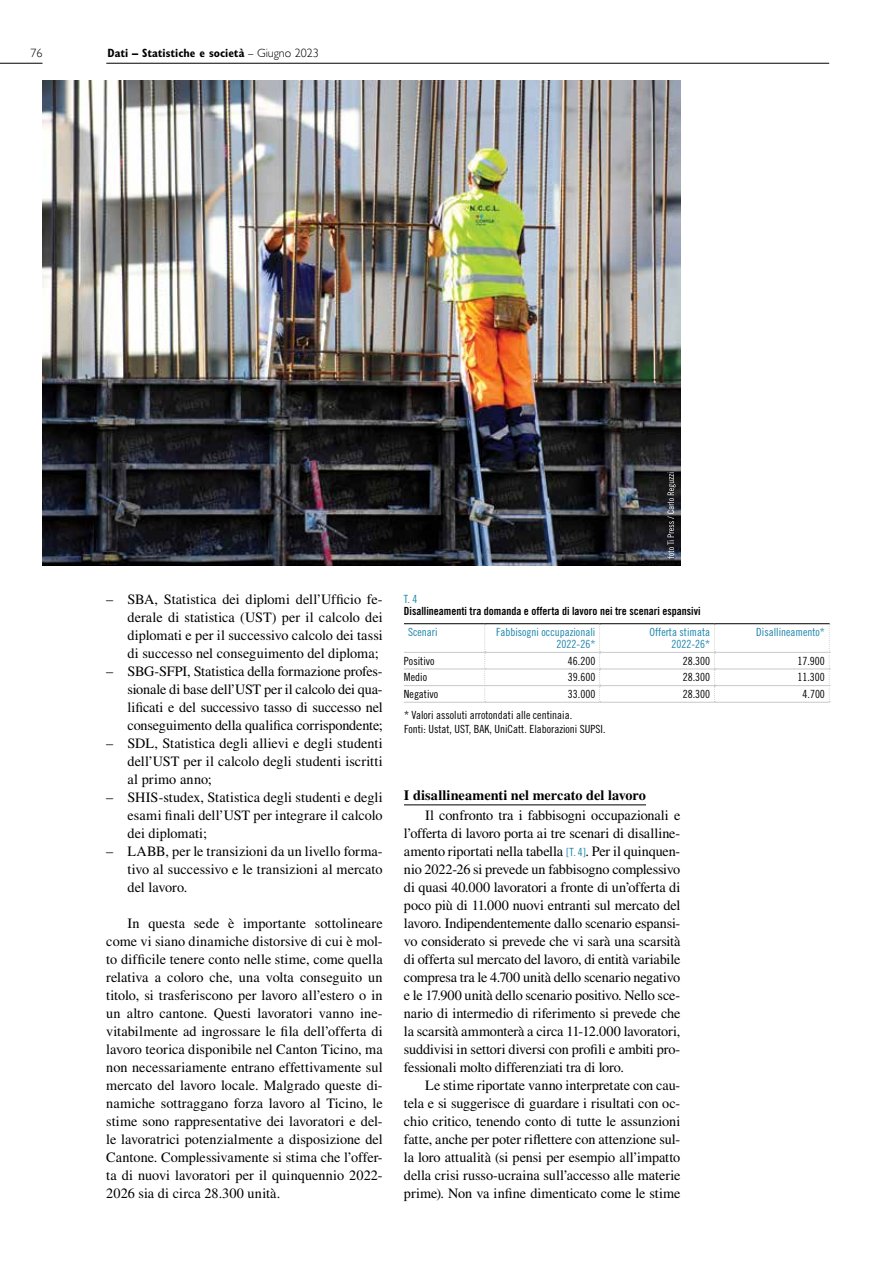
<style>
.page{position:relative;width:893px;height:1263px;background:#fff}
.page>*{position:absolute;margin:0;border:0;box-sizing:border-box;transform-origin:0 0}
.t1{font:14.25px/18px "Times LT Std";color:#000;text-align:justify}
.t2{font:700 14.25px "Times LT Std";color:#000}
.t3{font:700 condensed 12px "Gill Sans MT Std";color:#000}
.t4{font:300 12px "Gill Sans";color:#000}
.t5{font:11.25px/14.2px "Trade Gothic LT Std Cn 18";color:#000}
.t6{font:11.25px/12px "Trade Gothic LT Std Cn 18";color:#1a84aa;text-align:right}
.t7{font:11.25px "Trade Gothic LT Std Bd Cn 20";color:#000}
.s1{font-family:"Gill Sans";font-weight:300;font-stretch:normal}
.s2{font-family:"Trade Gothic LT Std Cn 18";font-size:11.25px;color:#1a84aa}
</style>
<div class="page">
<hr style="left:106px;top:63px;width:723px;height:1px;background:#000">
<hr style="left:0;top:63px;width:43px;height:1px;background:#000">
<hr style="left:404px;top:804px;width:242px;height:1px;background:#000">
<svg style="left:599px;top:624px;width:2px;height:78px"></svg>
<svg style="left:714px;top:624px;width:1px;height:78px"></svg>
<hr style="left:404px;top:669px;width:80px;height:1px;background:#c7c8ca">
<hr style="left:485px;top:669px;width:115px;height:1px;background:#c7c8ca">
<hr style="left:600px;top:669px;width:114px;height:1px;background:#c7c8ca">
<hr style="left:714px;top:669px;width:115px;height:1px;background:#c7c8ca">
<hr style="left:404px;top:685px;width:80px;height:1px;background:#c7c8ca">
<hr style="left:485px;top:685px;width:115px;height:1px;background:#c7c8ca">
<hr style="left:600px;top:685px;width:114px;height:1px;background:#c7c8ca">
<hr style="left:714px;top:685px;width:115px;height:1px;background:#c7c8ca">
<hr style="left:404px;top:623px;width:81px;height:1px;background:#000">
<hr style="left:485px;top:623px;width:115px;height:1px;background:#000">
<hr style="left:600px;top:623px;width:114px;height:1px;background:#000">
<hr style="left:714px;top:623px;width:116px;height:1px;background:#000">
<hr style="left:485px;top:652px;width:115px;height:1px;background:#c7c8ca">
<hr style="left:600px;top:652px;width:114px;height:1px;background:#c7c8ca">
<hr style="left:714px;top:652px;width:115px;height:1px;background:#c7c8ca">
<hr style="left:485px;top:702px;width:115px;height:1px;background:#c7c8ca">
<hr style="left:600px;top:702px;width:114px;height:1px;background:#c7c8ca">
<hr style="left:714px;top:702px;width:116px;height:1px;background:#c7c8ca">
<svg style="left:829px;top:624px;width:1px;height:78px"></svg>
<hr style="left:404px;top:652px;width:81px;height:1px;background:#c7c8ca">
<hr style="left:404px;top:702px;width:81px;height:1px;background:#c7c8ca">
<svg style="left:484px;top:624px;width:2px;height:78px"></svg>
<img style="left:43px;top:81px;width:637px;height:484px">
<svg style="left:667px;top:472px;width:8px;height:87px"></svg>
<p class="t4" style="left:31px;top:46px;width:13px">76</p>
<p class="t3" style="left:108px;top:46px;width:213px">Dati – Statistiche e società <span class="s1">– Giugno 2023</span></p>
<p class="t1" style="left:128px;top:590px;width:257px;text-indent:-21px">– SBA, Statistica dei diplomi dell’Ufficio fe&shy;derale di statistica (UST) per il calcolo dei diplomati e per il successivo calcolo dei tassi di successo nel conseguimento del diploma;</p>
<p class="t1" style="left:128px;top:662px;width:257px;text-indent:-21px">– SBG-SFPI, Statistica della formazione profes&shy;sionale di base dell’UST per il calcolo dei qua&shy;lificati e del successivo tasso di successo nel conseguimento della qualifica corrispondente;</p>
<p class="t1" style="left:128px;top:734px;width:257px;text-indent:-21px">– SDL, Statistica degli allievi e degli studenti dell’UST per il calcolo degli studenti iscritti al primo anno;</p>
<p class="t1" style="left:128px;top:788px;width:257px;text-indent:-21px">– SHIS-studex, Statistica degli studenti e degli esami finali dell’UST per integrare il calcolo dei diplomati;</p>
<p class="t1" style="left:128px;top:842px;width:257px;text-indent:-21px">– LABB, per le transizioni da un livello forma&shy;tivo al successivo e le transizioni al mercato del lavoro.</p>
<p class="t1" style="left:106px;top:914px;width:278px;text-indent:21px">In questa sede è importante sottolineare come vi siano dinamiche distorsive di cui è mol&shy;to difficile tenere conto nelle stime, come quella relativa a coloro che, una volta conseguito un titolo, si trasferiscono per lavoro all’estero o in un altro cantone. Questi lavoratori vanno ine&shy;vitabilmente ad ingrossare le fila dell’offerta di lavoro teorica disponibile nel Canton Ticino, ma non necessariamente entrano effettivamente sul mercato del lavoro locale. Malgrado queste di&shy;namiche sottraggano forza lavoro al Ticino, le stime sono rappresentative dei lavoratori e del&shy;le lavoratrici potenzialmente a disposizione del Cantone. Complessivamente si stima che l’offer&shy;ta di nuovi lavoratori per il quinquennio 2022- 2026 sia di circa 28.300 unità.</p>
<p class="t6" style="left:404px;top:593px;width:15px">T. 4</p>
<p class="t7" style="left:404px;top:604px;width:298px">Disallineamenti tra domanda e offerta di lavoro nei tre scenari espansivi</p>
<p class="t6" style="left:408px;top:626px;width:31px">Scenari</p>
<p class="t6" style="left:496px;top:626px;width:101px">Fabbisogni occupazionali<br>2022-26*</p>
<p class="t6" style="left:649px;top:626px;width:62px">Offerta stimata<br>2022-26*</p>
<p class="t6" style="left:756px;top:626px;width:70px">Disallineamento*</p>
<p class="t5" style="left:404px;top:653px;width:32px">Positivo</p>
<p class="t5" style="left:568px;top:653px;width:29px">46.200</p>
<p class="t5" style="left:683px;top:653px;width:29px">28.300</p>
<p class="t5" style="left:797px;top:653px;width:29px">17.900</p>
<p class="t5" style="left:404px;top:670px;width:25px">Medio</p>
<p class="t5" style="left:568px;top:670px;width:29px">39.600</p>
<p class="t5" style="left:683px;top:670px;width:29px">28.300</p>
<p class="t5" style="left:797px;top:670px;width:29px">11.300</p>
<p class="t5" style="left:404px;top:687px;width:36px">Negativo</p>
<p class="t5" style="left:568px;top:687px;width:29px">33.000</p>
<p class="t5" style="left:683px;top:687px;width:29px">28.300</p>
<p class="t5" style="left:802px;top:687px;width:24px">4.700</p>
<p class="t5" style="left:404px;top:708px;width:203px">* Valori assoluti arrotondati alle centinaia.<br>Fonti: Ustat, UST, BAK, UniCatt. Elaborazioni SUPSI.</p>
<p class="t2" style="left:404px;top:787px;width:244px">I disallineamenti nel mercato del lavoro</p>
<p class="t1" style="left:404px;top:806px;width:278px;text-indent:21px">Il confronto tra i fabbisogni occupazionali e l’offerta di lavoro porta ai tre scenari di disalline&shy;amento riportati nella tabella <span class="s2">[T. 4]</span>. Per il quinquen&shy;nio 2022-26 si prevede un fabbisogno complessivo di quasi 40.000 lavoratori a fronte di un’offerta di poco più di 11.000 nuovi entranti sul mercato del lavoro. Indipendentemente dallo scenario espansi&shy;vo considerato si prevede che vi sarà una scarsità di offerta sul mercato del lavoro, di entità variabile compresa tra le 4.700 unità dello scenario negativo e le 17.900 unità dello scenario positivo. Nello sce&shy;nario di intermedio di riferimento si prevede che la scarsità ammonterà a circa 11-12.000 lavoratori, suddivisi in settori diversi con profili e ambiti pro&shy;fessionali molto differenziati tra di loro.</p>
<p class="t1" style="left:404px;top:1076px;width:278px;text-indent:21px">Le stime riportate vanno interpretate con cau&shy;tela e si suggerisce di guardare i risultati con oc&shy;chio critico, tenendo conto di tutte le assunzioni fatte, anche per poter riflettere con attenzione sul&shy;la loro attualità (si pensi per esempio all’impatto della crisi russo-ucraina sull’accesso alle materie prime). Non va infine dimenticato come le stime</p>
</div>
